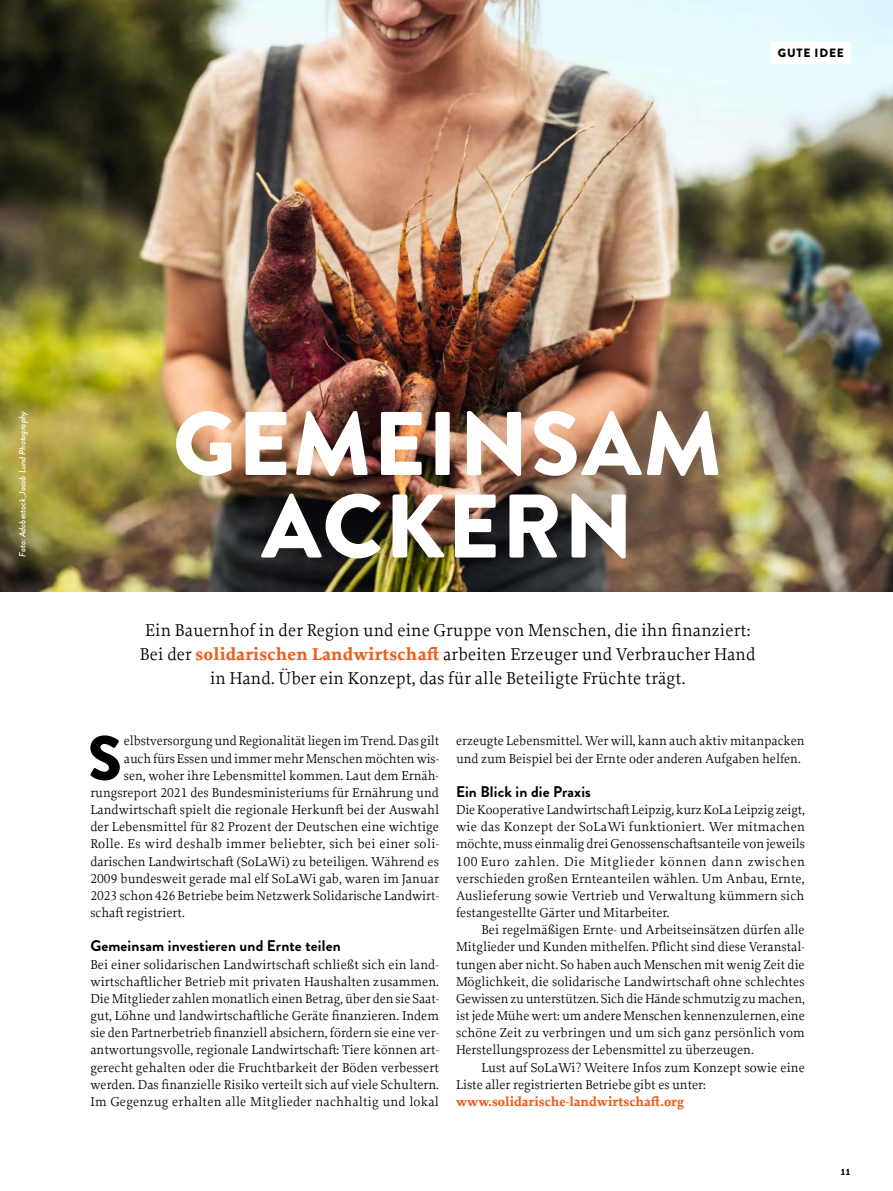
<style>
.page{position:relative;width:893px;height:1191px;background:#fff}
.page>*{position:absolute;margin:0;border:0;box-sizing:border-box;transform-origin:0 0}
.t1{font:900 90px/82.5px "Brandon Grotesque";letter-spacing:.02em;color:#fff;text-align:center}
.t2{font:900 62.55px "Brandon Grotesque";color:#000}
.t3{font:18px/24px "Proforma";letter-spacing:.01em;color:#000;text-align:center}
.t4{font:700 15.45px "Brandon Grotesque";letter-spacing:.01em;color:#000}
.t5{font:13.5px/17.1px "Proforma";color:#000;text-align:justify}
.t6{font:13.5px "Proforma";letter-spacing:.025em;color:#000}
.t7{font:700 13.5px "Proforma";color:#eb5f21}
.t8{font:900 12px "Brandon Grotesque";letter-spacing:.07em;color:#000}
.t9{font:italic 500 9px "Brandon Grotesque";color:#fff}
.t10{font:900 9px "Brandon Grotesque";color:#000}
.s1{font-weight:700;color:#eb5f21}
</style>
<div class="page">
<img style="left:0;top:0;width:893px;height:591px">
<div style="left:771px;top:43px;width:79px;height:21px;background:#fff"></div>
<p class="t8" style="left:778px;top:45px;width:68px">GUTE IDEE</p>
<p class="t9" style="left:16px;top:556px;width:147px;rotate:-90deg">Foto: Adobestock_Jacob Lund Photography</p>
<h1 class="t1" style="left:173px;top:404px;width:551px">GEMEINSAM<br>ACKERN</h1>
<h3 class="t3" style="left:140px;top:618px;width:617px">Ein Bauernhof in der Region und eine Gruppe von Menschen, die ihn finanziert:<br>Bei der <span class="s1">solidarischen Landwirtschaft</span> arbeiten Erzeuger und Verbraucher Hand in Hand. Über ein Konzept, das für alle Beteiligte Früchte trägt.</h3>
<h2 class="t2" style="left:88px;top:714px;width:36px">S</h2>
<p class="t5" style="left:124px;top:732px;width:317px">elbstversorgung und Regionalität liegen im Trend. Das gilt</p>
<p class="t5" style="left:124px;top:749px;width:317px">auch fürs Essen und immer mehr Menschen möchten wis-</p>
<p class="t5" style="left:124px;top:766px;width:317px">sen, woher ihre Lebensmittel kommen. Laut dem Ernäh-</p>
<p class="t5" style="left:90px;top:784px;width:350px">rungsreport 2021 des Bundesministeriums für Ernährung und</p>
<p class="t5" style="left:90px;top:801px;width:350px">Landwirtschaft spielt die regionale Herkunft bei der Auswahl</p>
<p class="t5" style="left:90px;top:818px;width:350px">der Lebensmittel für 82 Prozent der Deutschen eine wichtige</p>
<p class="t6" style="left:90px;top:835px;width:350px">Rolle. Es wird deshalb immer beliebter, sich bei einer soli-</p>
<p class="t5" style="left:90px;top:852px;width:350px">darischen Landwirtschaft (SoLaWi) zu beteiligen. Während es</p>
<p class="t5" style="left:90px;top:869px;width:350px">2009 bundesweit gerade mal elf SoLaWi gab, waren im Januar</p>
<p class="t5" style="left:90px;top:886px;width:350px">2023 schon 426 Betriebe beim Netzwerk Solidarische Landwirt-</p>
<p class="t5" style="left:90px;top:904px;width:96px">schaft registriert.</p>
<p class="t4" style="left:90px;top:935px;width:252px">Gemeinsam investieren und Ernte teilen</p>
<p class="t5" style="left:90px;top:955px;width:350px">Bei einer solidarischen Landwirtschaft schließt sich ein land&shy;wirtschaftlicher Betrieb mit privaten Haushalten zusammen.<br>Die Mitglieder zahlen monatlich einen Betrag, über den sie Saat&shy;gut, Löhne und landwirtschaftliche Geräte finanzieren. Indem sie den Partnerbetrieb finanziell absichern, fördern sie eine ver&shy;antwortungsvolle, regionale Landwirtschaft: Tiere können art&shy;gerecht gehalten oder die Fruchtbarkeit der Böden verbessert werden. Das finanzielle Risiko verteilt sich auf viele Schultern.<br>Im Gegenzug erhalten alle Mitglieder nachhaltig und lokal</p>
<p class="t5" style="left:456px;top:732px;width:350px">erzeugte Lebensmittel. Wer will, kann auch aktiv mitanpacken und zum Beispiel bei der Ernte oder anderen Aufgaben helfen.</p>
<p class="t4" style="left:456px;top:781px;width:136px">Ein Blick in die Praxis</p>
<p class="t5" style="left:456px;top:801px;width:350px">Die Kooperative Landwirtschaft Leipzig, kurz KoLa Leipzig zeigt, wie das Konzept der SoLaWi funktioniert. Wer mitmachen möchte, muss einmalig drei Genossenschaftsanteile von jeweils 100 Euro zahlen. Die Mitglieder können dann zwischen verschieden großen Ernteanteilen wählen. Um Anbau, Ernte, Auslieferung sowie Vertrieb und Verwaltung kümmern sich festangestellte Gärter und Mitarbeiter.</p>
<p class="t5" style="left:456px;top:921px;width:350px;text-indent:26px">Bei regelmäßigen Ernte- und Arbeitseinsätzen dürfen alle Mitglieder und Kunden mithelfen. Pflicht sind diese Veranstal&shy;tungen aber nicht. So haben auch Menschen mit wenig Zeit die Möglichkeit, die solidarische Landwirtschaft ohne schlechtes Gewissen zu unterstützen. Sich die Hände schmutzig zu machen, ist jede Mühe wert: um andere Menschen kennenzulernen, eine schöne Zeit zu verbringen und um sich ganz persönlich vom Herstellungsprozess der Lebensmittel zu überzeugen.</p>
<p class="t5" style="left:456px;top:1058px;width:350px;text-indent:26px">Lust auf SoLaWi? Weitere Infos zum Konzept sowie eine<br>Liste aller registrierten Betriebe gibt es unter:</p>
<p class="t7" style="left:456px;top:1093px;width:230px">www.solidarische-landwirtschaft.org</p>
<p class="t10" style="left:840px;top:1165px;width:11px">11</p>
</div>
